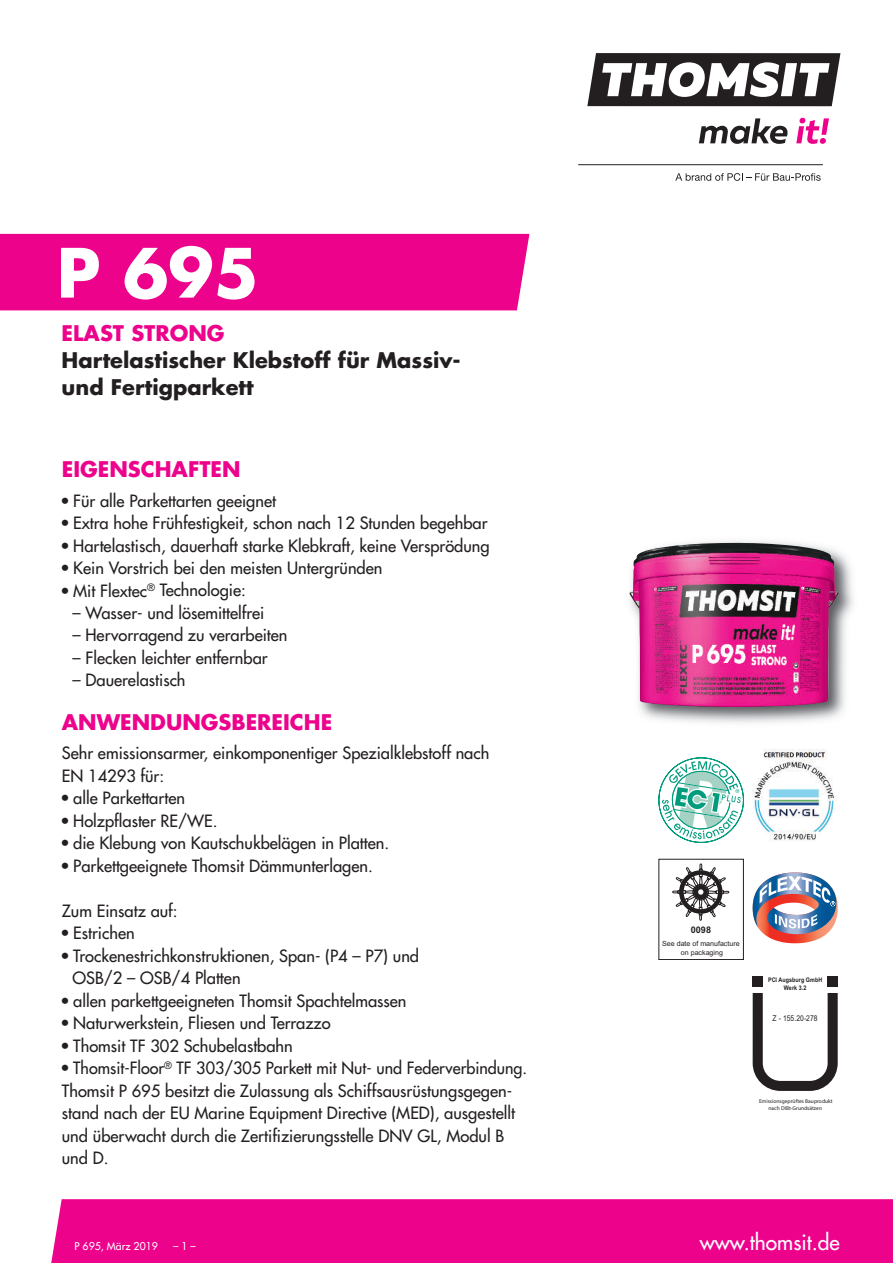
<style>
.page{position:relative;width:893px;height:1263px;background:#fff}
.page>*{position:absolute;margin:0;border:0;box-sizing:border-box;transform-origin:0 0}
.t1{font:700 66px "Futura";color:#fff}
.t2{font:700 21px/27.3px "Futura";color:#231f20}
.t3{font:700 21px "Futura";color:#ed028c}
.t4{font:21px "Futura";color:#fff}
.t5{font:16.5px/22.5px "Futura";color:#231f20}
.t6{font:10.5px "Futura";color:#fff}
.t7{font:700 9.15px "Arial";color:#231f20}
.t8{font:7.95px "Arial";letter-spacing:.01em;color:#231f20;scale:.85 1}
.t9{font:7.05px/8.6px "Arial";color:#231f20;text-align:center}
.t10{font:700 6.3px/7.9px "Arial";letter-spacing:.01em;color:#231f20;text-align:center;scale:.85 1}
.t11{font:5.55px/6.6px "Myriad";color:#231f20;text-align:center}
.s1{font-stretch:condensed}
</style>
<div class="page">
<svg style="left:587px;top:53px;width:253px;height:53px"></svg>
<svg style="left:699px;top:118px;width:89px;height:26px"></svg>
<svg style="left:796px;top:118px;width:33px;height:26px"></svg>
<hr style="left:578px;top:164px;width:245px;height:1px;background:#231f20">
<svg style="left:675px;top:173px;width:146px;height:8px"></svg>
<svg style="left:659px;top:757px;width:85px;height:86px"></svg>
<img style="left:753px;top:749px;width:83px;height:92px">
<svg style="left:753px;top:872px;width:85px;height:71px"></svg>
<div style="left:753px;top:976px;width:10px;height:10px;background:#231f20"></div>
<svg style="left:753px;top:993px;width:85px;height:98px"></svg>
<div style="left:828px;top:976px;width:10px;height:10px;background:#231f20"></div>
<div style="left:659px;top:859px;width:85px;height:101px;border:1px solid #231f20"></div>
<svg style="left:672px;top:864px;width:57px;height:56px"></svg>
<div style="left:51px;top:1199px;width:842px;height:64px;background:#ed028c"></div>
<div style="left:0;top:234px;width:529px;height:76px;background:#ed028c"></div>
<img style="left:639px;top:541px;width:214px;height:182px">
<img style="left:629px;top:543px;width:210px;height:164px">
<h1 class="t1" style="left:57px;top:243px;width:204px">P 695</h1>
<p class="t3" style="left:62px;top:323px;width:164px">ELAST STRONG</p>
<p class="t2" style="left:62px;top:348px;width:401px">Hartelastischer Klebstoff für Massiv&shy;und Fertigparkett</p>
<p class="t3" style="left:62px;top:460px;width:180px">EIGENSCHAFTEN</p>
<p class="t5" style="left:62px;top:490px;width:216px"><span class="s1">•</span> Für alle Parkettarten geeignet</p>
<p class="t5" style="left:62px;top:513px;width:427px"><span class="s1">•</span> Extra hohe Frühfestigkeit, schon nach 12 Stunden begehbar</p>
<p class="t5" style="left:62px;top:535px;width:429px"><span class="s1">•</span> Hartelastisch, dauerhaft starke Klebkraft, keine Versprödung</p>
<p class="t5" style="left:62px;top:558px;width:322px"><span class="s1">•</span> Kein Vorstrich bei den meisten Untergründen</p>
<p class="t5" style="left:62px;top:580px;width:186px"><span class="s1">•</span> Mit Flextec<sup>®</sup> Technologie:</p>
<p class="t5" style="left:72px;top:603px;width:193px">– Wasser- und lösemittelfrei</p>
<p class="t5" style="left:72px;top:625px;width:217px">– Hervorragend zu verarbeiten</p>
<p class="t5" style="left:72px;top:648px;width:197px">– Flecken leichter entfernbar</p>
<p class="t5" style="left:72px;top:670px;width:115px">– Dauerelastisch</p>
<p class="t3" style="left:62px;top:712px;width:272px">ANWENDUNGSBEREICHE</p>
<p class="t5" style="left:62px;top:743px;width:429px">Sehr emissionsarmer, einkomponentiger Spezialklebstoff nach<br>EN 14293 für:</p>
<p class="t5" style="left:62px;top:788px;width:125px"><span class="s1">•</span> alle Parkettarten</p>
<p class="t5" style="left:62px;top:811px;width:157px"><span class="s1">•</span> Holzpflaster RE/WE.</p>
<p class="t5" style="left:62px;top:833px;width:329px"><span class="s1">•</span> die Klebung von Kautschukbelägen in Platten.</p>
<p class="t5" style="left:62px;top:855px;width:312px"><span class="s1">•</span> Parkettgeeignete Thomsit Dämmunterlagen.</p>
<p class="t5" style="left:62px;top:900px;width:117px">Zum Einsatz auf:</p>
<p class="t5" style="left:62px;top:923px;width:74px"><span class="s1">•</span> Estrichen</p>
<p class="t5" style="left:72px;top:945px;width:348px;text-indent:-11px"><span class="s1">•</span> Trockenestrichkonstruktionen, Span- (P4 – P7) und<br>OSB/2 – OSB/4 Platten</p>
<p class="t5" style="left:62px;top:990px;width:346px"><span class="s1">•</span> allen parkettgeeigneten Thomsit Spachtelmassen</p>
<p class="t5" style="left:62px;top:1013px;width:270px"><span class="s1">•</span> Naturwerkstein, Fliesen und Terrazzo</p>
<p class="t5" style="left:62px;top:1035px;width:233px"><span class="s1">•</span> Thomsit TF 302 Schubelastbahn</p>
<p class="t5" style="left:62px;top:1058px;width:467px"><span class="s1">•</span> Thomsit-Floor<sup>®</sup> TF 303/305 Parkett mit Nut- und Feder verbindung.<br>Thomsit P 695 besitzt die Zulassung als Schiffsausrüstungsgegen&shy;stand nach der EU Marine Equipment Directive (MED), ausgestellt und überwacht durch die Zertifizierungsstelle DNV GL, Modul B und D.</p>
<p class="t7" style="left:691px;top:923px;width:22px">0098</p>
<p class="t9" style="left:662px;top:939px;width:79px">See date of manufacture on packaging</p>
<p class="t10" style="left:768px;top:975px;width:65px">PCI Augsburg GmbH<br>Werk 3.2</p>
<p class="t8" style="left:773px;top:1012px;width:54px">Z - 155.20-278</p>
<p class="t11" style="left:759px;top:1098px;width:75px">Emissionsgeprüftes Bauprodukt nach DIBt-Grundsätzen</p>
<p class="t6" style="left:74px;top:1241px;width:85px">P 695, März 2019</p>
<p class="t6" style="left:173px;top:1241px;width:24px">–1–</p>
<p class="t4" style="left:700px;top:1232px;width:141px">www.thomsit.de</p>
</div>
